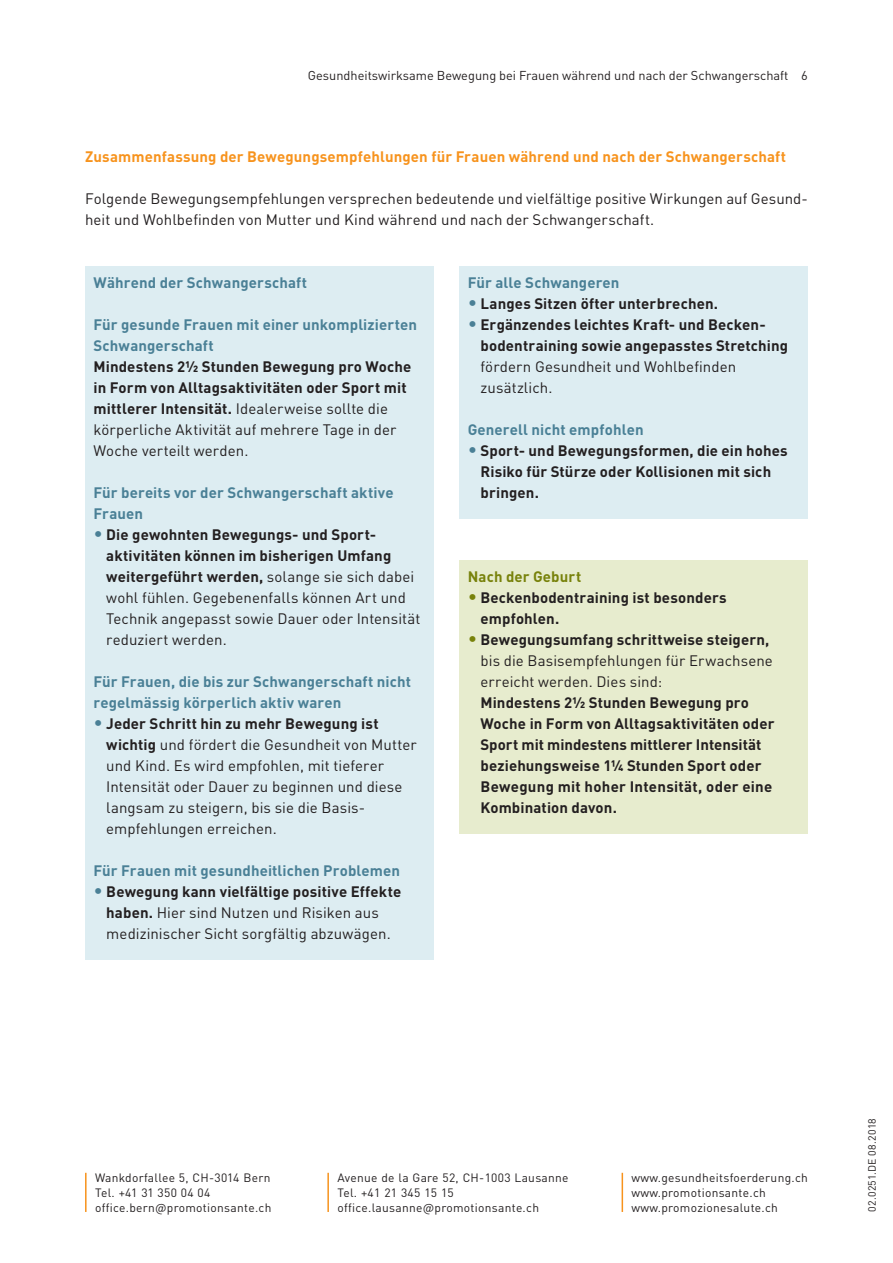
<style>
.page{position:relative;width:893px;height:1263px;background:#fff}
.page>*{position:absolute;margin:0;border:0;box-sizing:border-box;transform-origin:0 0}
.t1{font:15px/21px "DINOT";letter-spacing:.005em;color:#231f20}
.t2{font:700 15px/21px "DINOT";letter-spacing:.01em;color:#231f20}
.t3{font:700 15px/21px "DINOT";letter-spacing:.005em;color:#4a8096}
.t4{font:700 15px "DINOT";letter-spacing:.01em;color:#f7931d}
.t5{font:700 15px "DINOT";letter-spacing:.01em;color:#78820b}
.t6{font:12.75px "DINOT";color:#231f20}
.t7{font:12px/15px "DINOT";letter-spacing:.025em;color:#231f20}
.t8{font:10.5px "DINOT";letter-spacing:.03em;color:#231f20}
.s1{font-weight:400}
.s2{font-size:18px;color:#4a8096}
.s3{font-weight:700}
.s4{font-weight:400;font-size:18px;color:#4a8096}
.s5{font-weight:400;font-size:18px;color:#78820b}
.s6{font-size:18px;color:#78820b}
</style>
<div class="page">
<div style="left:85px;top:267px;width:349px;height:693px;background:#ddedf2"></div>
<div style="left:459px;top:561px;width:349px;height:273px;background:#e7ecce"></div>
<div style="left:459px;top:267px;width:349px;height:252px;background:#ddedf2"></div>
<hr style="left:85px;top:1173px;width:2px;height:39px;background:#f7931d">
<hr style="left:327px;top:1173px;width:2px;height:39px;background:#f7931d">
<hr style="left:622px;top:1173px;width:1px;height:39px;background:#f7931d">
<p class="t6" style="left:308px;top:66px;width:501px">Gesundheitswirksame Bewegung bei Frauen während und nach der Schwangerschaft 6</p>
<p class="t4" style="left:85px;top:146px;width:703px">Zusammenfassung der Bewegungsempfehlungen für Frauen während und nach der Schwangerschaft</p>
<p class="t1" style="left:85px;top:187px;width:724px">Folgende Bewegungsempfehlungen versprechen bedeutende und vielfältige positive Wirkungen auf Gesund&shy;heit und Wohlbefinden von Mutter und Kind während und nach der Schwangerschaft.</p>
<p class="t3" style="left:94px;top:271px;width:215px">Während der Schwangerschaft</p>
<p class="t3" style="left:94px;top:313px;width:325px">Für gesunde Frauen mit einer unkomplizierten<br>Schwangerschaft</p>
<p class="t2" style="left:94px;top:355px;width:319px">Mindestens 2½ Stunden Bewegung pro Woche in Form von Alltagsaktivitäten oder Sport mit mittlerer Intensität. <span class="s1">Idealerweise sollte die körperliche Aktivität auf mehrere Tage in der Woche verteilt werden.</span></p>
<p class="t3" style="left:94px;top:481px;width:301px">Für bereits vor der Schwangerschaft aktive<br>Frauen</p>
<p class="t1" style="left:106px;top:523px;width:316px;text-indent:-13px"><span class="s2">•</span> <span class="s3">Die gewohnten Bewegungs- und Sport&shy;aktivitäten können im bisherigen Umfang weitergeführt werden,</span> solange sie sich dabei wohl fühlen. Gegebenenfalls können Art und Technik angepasst sowie Dauer oder Intensität reduziert werden.</p>
<p class="t3" style="left:94px;top:670px;width:319px">Für Frauen, die bis zur Schwangerschaft nicht regelmässig körperlich aktiv waren</p>
<p class="t1" style="left:106px;top:712px;width:312px;text-indent:-13px"><span class="s2">•</span> <span class="s3">Jeder Schritt hin zu mehr Bewegung ist wichtig</span> und fördert die Gesundheit von Mutter und Kind. Es wird empfohlen, mit tieferer Intensität oder Dauer zu beginnen und diese langsam zu steigern, bis sie die Basis&shy;empfehlungen erreichen.</p>
<p class="t3" style="left:94px;top:859px;width:308px">Für Frauen mit gesundheitlichen Problemen</p>
<p class="t1" style="left:106px;top:880px;width:296px;text-indent:-13px"><span class="s2">•</span> <span class="s3">Bewegung kann vielfältige positive Effekte haben.</span> Hier sind Nutzen und Risiken aus medizinischer Sicht sorgfältig abzuwägen.</p>
<p class="t3" style="left:468px;top:271px;width:153px">Für alle Schwangeren</p>
<p class="t2" style="left:468px;top:292px;width:252px"><span class="s4">•</span> Langes Sitzen öfter unterbrechen.</p>
<p class="t2" style="left:480px;top:313px;width:309px;text-indent:-13px"><span class="s4">•</span> Ergänzendes leichtes Kraft- und Becken&shy;bodentraining sowie angepasstes Stretching</p>
<p class="t1" style="left:480px;top:355px;width:257px">fördern Gesundheit und Wohlbefinden zusätzlich.</p>
<p class="t3" style="left:468px;top:418px;width:177px">Generell nicht empfohlen</p>
<p class="t2" style="left:480px;top:439px;width:309px;text-indent:-13px"><span class="s4">•</span> Sport- und Bewegungsformen, die ein hohes<br>Risiko für Stürze oder Kollisionen mit sich bringen.</p>
<p class="t5" style="left:468px;top:566px;width:115px">Nach der Geburt</p>
<p class="t2" style="left:480px;top:586px;width:248px;text-indent:-13px"><span class="s5">•</span> Beckenbodentraining ist besonders empfohlen.</p>
<p class="t1" style="left:480px;top:628px;width:294px;text-indent:-13px"><span class="s6">•</span> <span class="s3">Bewegungsumfang schrittweise steigern, </span>bis die Basisempfehlungen für Erwachsene erreicht werden. Dies sind:</p>
<p class="t2" style="left:480px;top:691px;width:295px">Mindestens 2½ Stunden Bewegung pro Woche in Form von Alltagsaktivitäten oder Sport mit mindestens mittlerer Intensität beziehungsweise 1¼ Stunden Sport oder Bewegung mit hoher Intensität, oder eine Kombination davon.</p>
<p class="t7" style="left:95px;top:1169px;width:178px">Wankdorfallee 5, CH-3014 Bern<br>Tel. +41 31 350 04 04 office.bern@promotionsante.ch</p>
<p class="t7" style="left:337px;top:1169px;width:233px">Avenue de la Gare 52, CH-1003 Lausanne<br>Tel. +41 21 345 15 15 office.lausanne@promotionsante.ch</p>
<p class="t7" style="left:632px;top:1169px;width:178px">www.gesundheitsfoerderung.ch www.promotionsante.ch www.promozionesalute.ch</p>
<p class="t8" style="left:865px;top:1212px;width:95px;rotate:-90deg">02.0251.DE 08.2018</p>
</div>
